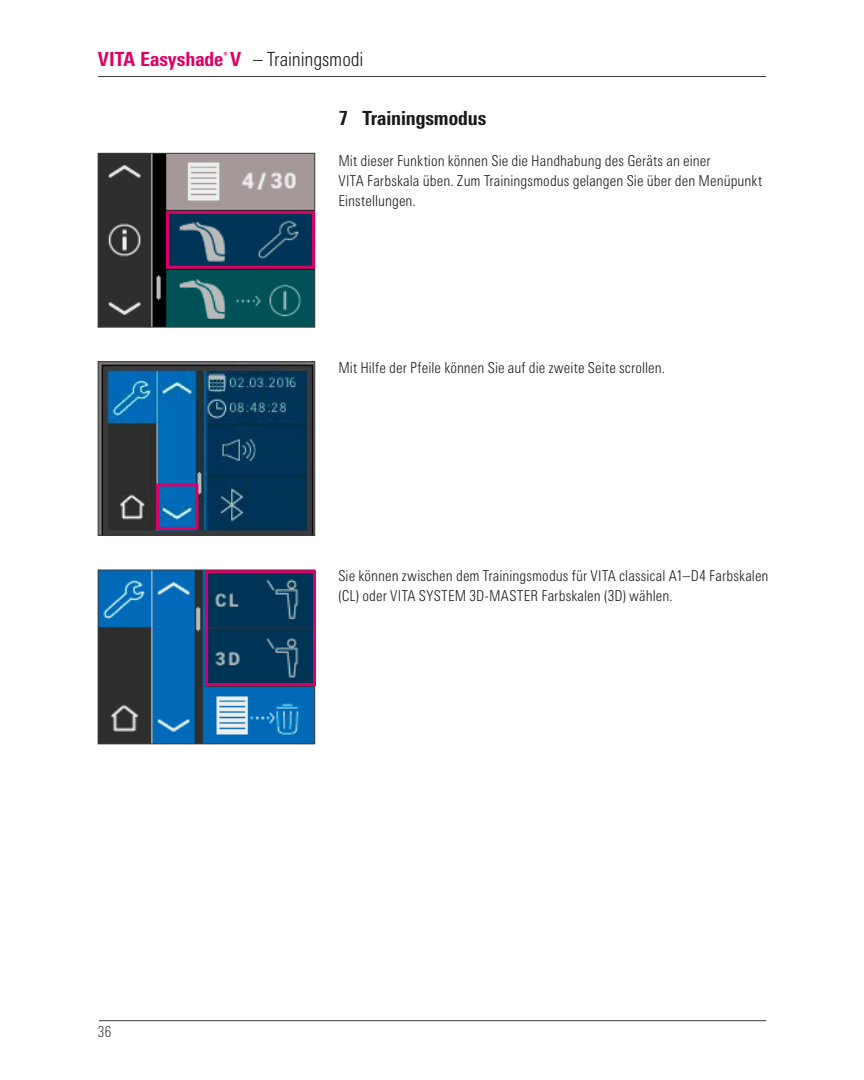
<style>
.page{position:relative;width:864px;height:1080px;background:#fff}
.page>*{position:absolute;margin:0;border:0;box-sizing:border-box;transform-origin:0 0}
.t1{font:800 condensed 19.5px "Univers Next Pro";color:#dd0064}
.t2{font:800 condensed 19.5px "Univers Next Pro";letter-spacing:-.005em;color:#1a1a1a}
.t3{font:300 condensed 19.5px "Univers Next Pro";letter-spacing:-.01em;color:#1a1a1a}
.t4{font:300 condensed 15px/20.2px "Univers Next Pro";letter-spacing:.005em;color:#1a1a1a}
.t5{font:300 condensed 15px "Univers Next Pro";color:#3b3b3a}
</style>
<div class="page">
<hr style="left:98px;top:76px;width:667px;height:1px;background:#3b3b3a">
<hr style="left:99px;top:1020px;width:666px;height:1px;background:#3b3b3a">
<img style="left:100px;top:155px;width:213px;height:170px">
<div style="left:98px;top:153px;width:217px;height:174px;border:1px solid #3b3b3a"></div>
<div style="left:166px;top:211px;width:149px;height:58px;border:3px solid #dd0064"></div>
<img style="left:100px;top:572px;width:213px;height:170px">
<div style="left:98px;top:570px;width:217px;height:174px;border:1px solid #3b3b3a"></div>
<div style="left:205px;top:570px;width:111px;height:116px;border:3px solid #dd0064"></div>
<img style="left:100px;top:363px;width:213px;height:171px">
<div style="left:98px;top:361px;width:217px;height:175px;border:1px solid #3b3b3a"></div>
<div style="left:156px;top:483px;width:42px;height:47px;border:3px solid #dd0064"></div>
<h1 class="t1" style="left:98px;top:47px;width:145px">VITA Easyshade<sup>®</sup> V</h1>
<h1 class="t3" style="left:253px;top:48px;width:112px">– Trainingsmodi</h1>
<h1 class="t2" style="left:338px;top:107px;width:149px">7 Trainingsmodus</h1>
<p class="t4" style="left:338px;top:150px;width:425px">Mit dieser Funktion können Sie die Handhabung des Geräts an einer<br>VITA Farbskala üben. Zum Trainingsmodus gelangen Sie über den Menüpunkt<br>Einstellungen.</p>
<p class="t4" style="left:338px;top:357px;width:328px">Mit Hilfe der Pfeile können Sie auf die zweite Seite scrollen.</p>
<p class="t4" style="left:338px;top:566px;width:431px">Sie können zwischen dem Trainingsmodus für VITA classical A1–D4 Farbskalen (CL) oder VITA SYSTEM 3D-MASTER Farbskalen (3D) wählen.</p>
<p class="t5" style="left:98px;top:1023px;width:15px">36</p>
</div>
